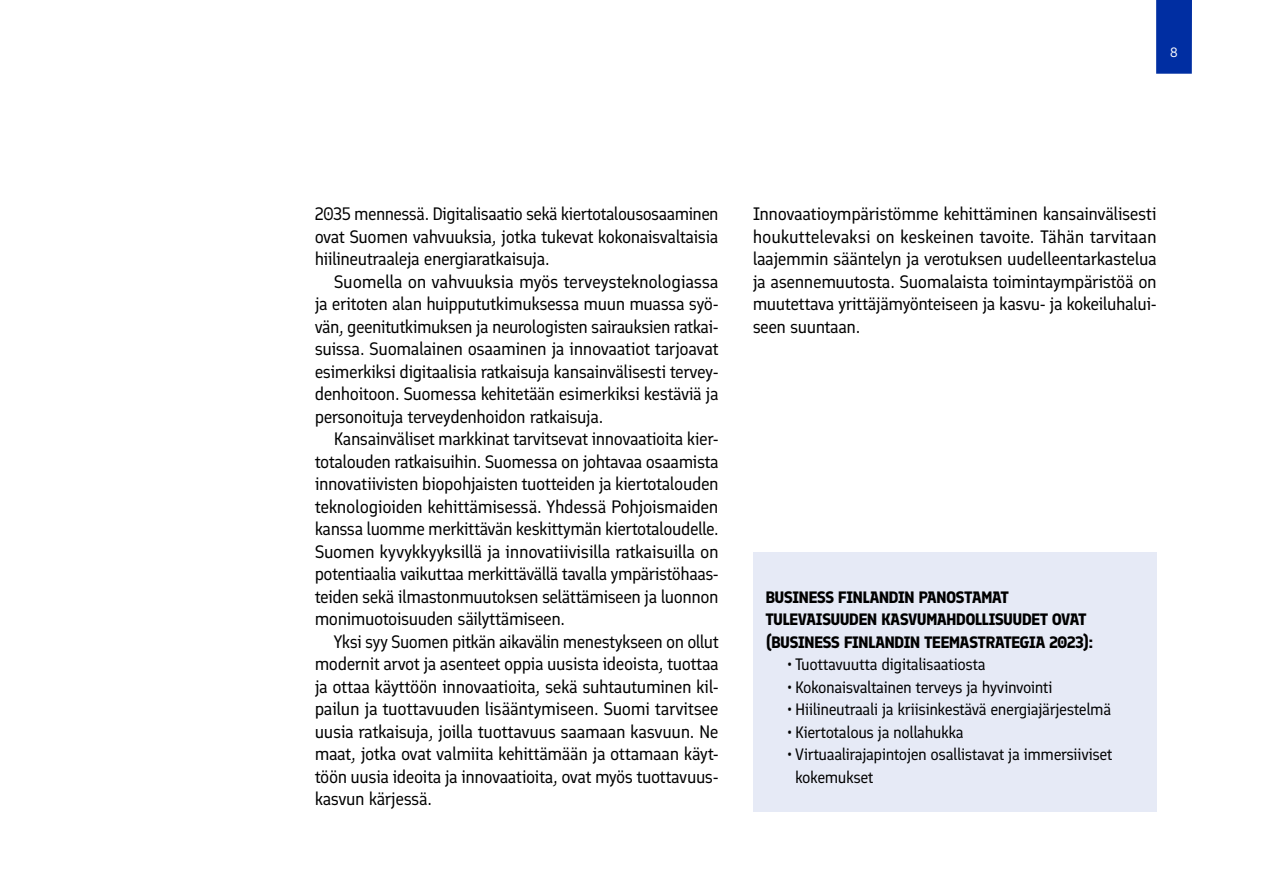
<style>
.page{position:relative;width:1263px;height:893px;background:#fff}
.page>*{position:absolute;margin:0;border:0;box-sizing:border-box;transform-origin:0 0}
.body_text_indent{font:18px/22.5px "Finlandica";letter-spacing:-.025em;color:#000;text-align:justify}
.body_text{font:18px/22.5px "Finlandica";letter-spacing:-.025em;color:#000;text-align:justify}
.t1{font:16.5px/22.5px "Finlandica";letter-spacing:-.025em;color:#000}
.Infobox_header{font:700 16.5px/22.5px "Finlandica";letter-spacing:-.05em;color:#000}
.t2{font:13.5px "Finlandica";color:#fff}
</style>
<div class="page">
<div style="left:1156px;top:0;width:36px;height:74px;background:#002ea2"></div>
<div style="left:753px;top:552px;width:404px;height:260px;background:#e6eaf6"></div>
<p class="t2" style="left:1170px;top:42px;width:9px">8</p>
<p class="body_text_indent" style="left:315px;top:201px;width:405px">2035 mennessä. Digitalisaatio sekä kiertotalousosaaminen ovat Suomen vahvuuksia, jotka tukevat kokonaisvaltaisia hiilineutraaleja energiaratkaisuja.</p>
<p class="body_text_indent" style="left:315px;top:269px;width:406px;text-indent:19px">Suomella on vahvuuksia myös terveysteknologiassa ja eritoten alan huippututkimuksessa muun muassa syö&shy;vän, geenitutkimuksen ja neurologisten sairauksien ratkai&shy;suissa. Suomalainen osaaminen ja innovaatiot tarjoavat esimerkiksi digitaalisia ratkaisuja kansainvälisesti tervey&shy;denhoitoon. Suomessa kehitetään esimerkiksi kestäviä ja personoituja terveydenhoidon ratkaisuja.</p>
<p class="body_text_indent" style="left:315px;top:426px;width:406px;text-indent:19px">Kansainväliset markkinat tarvitsevat innovaatioita kier&shy;totalouden ratkaisuihin. Suomessa on johtavaa osaamista innovatiivisten biopohjaisten tuotteiden ja kiertotalouden teknologioiden kehittämisessä. Yhdessä Pohjoismaiden kanssa luomme merkittävän keskittymän kiertotaloudelle.<br>Suomen kyvykkyyksillä ja innovatiivisilla ratkaisuilla on potentiaalia vaikuttaa merkittävällä tavalla ympäristöhaas&shy;teiden sekä ilmastonmuutoksen selättämiseen ja luonnon monimuotoisuuden säilyttämiseen.</p>
<p class="body_text_indent" style="left:315px;top:629px;width:406px;text-indent:19px">Yksi syy Suomen pitkän aikavälin menestykseen on ollut modernit arvot ja asenteet oppia uusista ideoista, tuottaa ja ottaa käyttöön innovaatioita, sekä suhtautuminen kil&shy;pailun ja tuottavuuden lisääntymiseen. Suomi tarvitsee uusia ratkaisuja, joilla tuottavuus saamaan kasvuun. Ne maat, jotka ovat valmiita kehittämään ja ottamaan käyt&shy;töön uusia ideoita ja innovaatioita, ovat myös tuottavuus&shy;kasvun kärjessä.</p>
<p class="body_text" style="left:753px;top:201px;width:406px">Innovaatioympäristömme kehittäminen kansainvälisesti houkuttelevaksi on keskeinen tavoite. Tähän tarvitaan laajemmin sääntelyn ja verotuksen uudelleentarkastelua ja asennemuutosta. Suomalaista toimintaympäristöä on muutettava yrittäjämyönteiseen ja kasvu- ja kokeiluhalui&shy;seen suuntaan.</p>
<p class="Infobox_header" style="left:765px;top:584px;width:329px">BUSINESS FINLANDIN PANOSTAMAT<br>TULEVAISUUDEN KASVUMAHDOLLISUUDET OVAT (BUSINESS FINLANDIN TEEMASTRATEGIA 2023):</p>
<p class="t1" style="left:787px;top:652px;width:200px">• Tuottavuutta digitalisaatiosta</p>
<p class="t1" style="left:787px;top:675px;width:267px">• Kokonaisvaltainen terveys ja hyvinvointi</p>
<p class="t1" style="left:787px;top:697px;width:326px">• Hiilineutraali ja kriisinkestävä energiajärjestelmä</p>
<p class="t1" style="left:787px;top:720px;width:179px">• Kiertotalous ja nollahukka</p>
<p class="t1" style="left:795px;top:742px;width:319px;text-indent:-9px">• Virtuaalirajapintojen osallistavat ja immersiiviset kokemukset</p>
</div>
